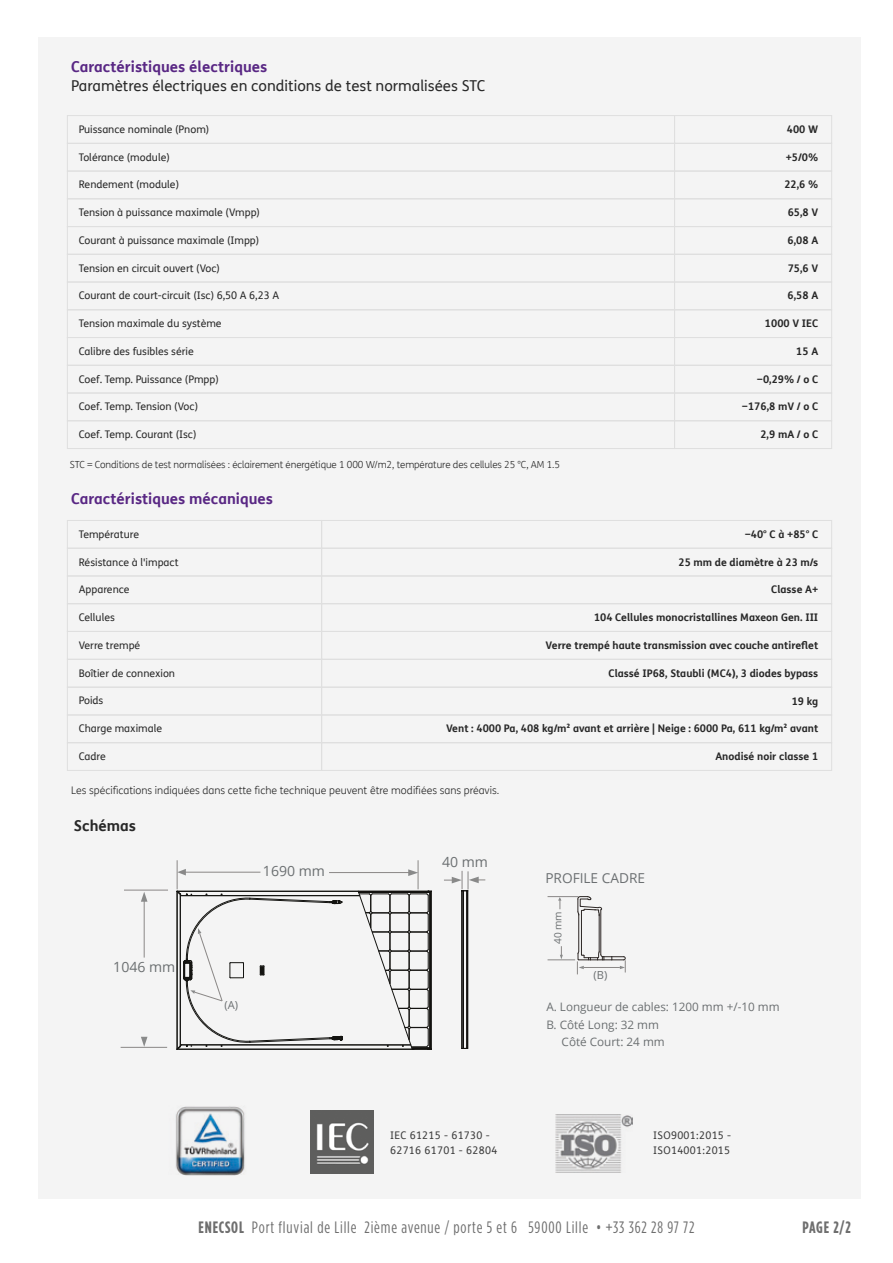
<style>
.page{position:relative;width:893px;height:1263px;background:#fff}
.page>*{position:absolute;margin:0;border:0;box-sizing:border-box;transform-origin:0 0}
.t1{font:condensed 16.5px "Gotham HTF";letter-spacing:.05em;color:#6e6e6e}
.t2{font:700 condensed 16.5px "Gotham HTF";color:#6e6e6e}
.t3{font:700 15px "FS Me Pro";color:#592784}
.t4{font:15px "FS Me Pro";color:#282828}
.t5{font:700 15px "FS Me Pro";color:#282828}
.t6{font:14.1px "Open Sans";color:#6b6f71}
.t7{font:13.65px "Open Sans";color:#6b6f71}
.t8{font:11.7px "Open Sans";color:#6b6f71}
.t9{font:11.1px "Open Sans";color:#6b6f71}
.t10{font:10.5px "FS Me Pro";color:#282828}
.t11{font:700 10.5px "FS Me Pro";color:#282828}
.t12{font:300 10.5px "FS Me Pro";color:#282828}
.t13{font:10.5px/15px "FS Me Pro";letter-spacing:.03em;color:#3d3d3d}
.t14{font:10.05px "Open Sans";color:#6b6f71}
.t15{font:300 9.75px "FS Me Pro";letter-spacing:-.01em;color:#282828}
.s1{font-weight:700}
</style>
<div class="page">
<div style="left:38px;top:37px;width:822px;height:1162px;background:#f4f4f4"></div>
<div style="left:67px;top:115px;width:608px;height:29px;border:1px solid #dfdfdf"></div>
<div style="left:67px;top:143px;width:608px;height:28px;border:1px solid #dfdfdf"></div>
<div style="left:67px;top:171px;width:608px;height:28px;border:1px solid #dfdfdf"></div>
<div style="left:67px;top:198px;width:608px;height:29px;border:1px solid #dfdfdf"></div>
<div style="left:67px;top:226px;width:608px;height:29px;border:1px solid #dfdfdf"></div>
<div style="left:67px;top:254px;width:608px;height:28px;border:1px solid #dfdfdf"></div>
<div style="left:674px;top:115px;width:158px;height:29px;border:1px solid #dfdfdf"></div>
<div style="left:674px;top:143px;width:158px;height:28px;border:1px solid #dfdfdf"></div>
<div style="left:674px;top:171px;width:158px;height:28px;border:1px solid #dfdfdf"></div>
<div style="left:674px;top:198px;width:158px;height:29px;border:1px solid #dfdfdf"></div>
<div style="left:674px;top:226px;width:158px;height:29px;border:1px solid #dfdfdf"></div>
<div style="left:674px;top:254px;width:158px;height:28px;border:1px solid #dfdfdf"></div>
<div style="left:67px;top:282px;width:608px;height:28px;border:1px solid #dfdfdf"></div>
<div style="left:67px;top:309px;width:608px;height:29px;border:1px solid #dfdfdf"></div>
<div style="left:67px;top:337px;width:608px;height:29px;border:1px solid #dfdfdf"></div>
<div style="left:67px;top:365px;width:608px;height:28px;border:1px solid #dfdfdf"></div>
<div style="left:67px;top:393px;width:608px;height:28px;border:1px solid #dfdfdf"></div>
<div style="left:67px;top:420px;width:608px;height:29px;border:1px solid #dfdfdf"></div>
<div style="left:674px;top:282px;width:158px;height:28px;border:1px solid #dfdfdf"></div>
<div style="left:674px;top:309px;width:158px;height:29px;border:1px solid #dfdfdf"></div>
<div style="left:674px;top:337px;width:158px;height:29px;border:1px solid #dfdfdf"></div>
<div style="left:674px;top:365px;width:158px;height:28px;border:1px solid #dfdfdf"></div>
<div style="left:674px;top:393px;width:158px;height:28px;border:1px solid #dfdfdf"></div>
<div style="left:674px;top:420px;width:158px;height:29px;border:1px solid #dfdfdf"></div>
<div style="left:67px;top:520px;width:255px;height:28px;border:1px solid #dfdfdf"></div>
<div style="left:321px;top:520px;width:511px;height:29px;border:1px solid #dfdfdf"></div>
<div style="left:67px;top:548px;width:255px;height:28px;border:1px solid #dfdfdf"></div>
<div style="left:321px;top:548px;width:511px;height:28px;border:1px solid #dfdfdf"></div>
<div style="left:67px;top:576px;width:255px;height:28px;border:1px solid #dfdfdf"></div>
<div style="left:321px;top:575px;width:511px;height:29px;border:1px solid #dfdfdf"></div>
<div style="left:67px;top:603px;width:255px;height:29px;border:1px solid #dfdfdf"></div>
<div style="left:321px;top:603px;width:511px;height:29px;border:1px solid #dfdfdf"></div>
<div style="left:67px;top:631px;width:255px;height:28px;border:1px solid #dfdfdf"></div>
<div style="left:321px;top:631px;width:511px;height:29px;border:1px solid #dfdfdf"></div>
<div style="left:67px;top:659px;width:255px;height:28px;border:1px solid #dfdfdf"></div>
<div style="left:321px;top:659px;width:511px;height:29px;border:1px solid #dfdfdf"></div>
<div style="left:67px;top:687px;width:255px;height:28px;border:1px solid #dfdfdf"></div>
<div style="left:321px;top:687px;width:511px;height:28px;border:1px solid #dfdfdf"></div>
<div style="left:67px;top:715px;width:255px;height:28px;border:1px solid #dfdfdf"></div>
<div style="left:321px;top:714px;width:511px;height:29px;border:1px solid #dfdfdf"></div>
<div style="left:67px;top:742px;width:255px;height:29px;border:1px solid #dfdfdf"></div>
<div style="left:321px;top:742px;width:511px;height:29px;border:1px solid #dfdfdf"></div>
<hr style="left:329px;top:872px;width:82px;height:1px;background:#8a8786">
<hr style="left:144px;top:901px;width:1px;height:56px;background:#8a8786">
<svg style="left:141px;top:892px;width:6px;height:10px"></svg>
<svg style="left:141px;top:1037px;width:6px;height:10px"></svg>
<hr style="left:121px;top:1047px;width:46px;height:1px;background:#8a8786">
<hr style="left:124px;top:890px;width:44px;height:1px;background:#8a8786">
<svg style="left:548px;top:896px;width:78px;height:78px"></svg>
<hr style="left:182px;top:1044px;width:229px;height:1px;background:#141411">
<hr style="left:181px;top:895px;width:179px;height:1px;background:#141411">
<hr style="left:177px;top:891px;width:181px;height:1px;background:#141411">
<hr style="left:181px;top:1045px;width:230px;height:1px;background:#141411">
<hr style="left:177px;top:1049px;width:237px;height:1px;background:#141411">
<svg style="left:358px;top:860px;width:74px;height:190px"></svg>
<svg style="left:177px;top:860px;width:166px;height:190px"></svg>
<svg style="left:444px;top:871px;width:41px;height:178px"></svg>
<img style="left:310px;top:1110px;width:63px;height:63px">
<img style="left:175px;top:1106px;width:70px;height:69px">
<img style="left:556px;top:1114px;width:77px;height:58px">
<h2 class="t3" style="left:71px;top:55px;width:198px">Caractéristiques électriques</h2>
<h2 class="t4" style="left:71px;top:76px;width:416px">Paramètres électriques en conditions de test normalisées STC</h2>
<p class="t10" style="left:79px;top:122px;width:132px">Puissance nominale (Pnom)</p>
<p class="t10" style="left:79px;top:150px;width:93px">Tolérance (module)</p>
<p class="t10" style="left:79px;top:177px;width:102px">Rendement (module)</p>
<p class="t10" style="left:79px;top:205px;width:183px">Tension à puissance maximale (Vmpp)</p>
<p class="t10" style="left:79px;top:233px;width:182px">Courant à puissance maximale (Impp)</p>
<p class="t10" style="left:79px;top:261px;width:143px">Tension en circuit ouvert (Voc)</p>
<p class="t10" style="left:79px;top:288px;width:202px">Courant de court-circuit (Isc) 6,50 A 6,23 A</p>
<p class="t10" style="left:79px;top:316px;width:144px">Tension maximale du système</p>
<p class="t10" style="left:79px;top:344px;width:117px">Calibre des fusibles série</p>
<p class="t10" style="left:79px;top:372px;width:142px">Coef. Temp. Puissance (Pmpp)</p>
<p class="t10" style="left:79px;top:399px;width:121px">Coef. Temp. Tension (Voc)</p>
<p class="t10" style="left:79px;top:427px;width:119px">Coef. Temp. Courant (Isc)</p>
<p class="t15" style="left:70px;top:458px;width:492px">STC = Conditions de test normalisées : éclairement énergétique 1 000 W/m2, température des cellules 25 °C, AM 1.5</p>
<p class="t11" style="left:787px;top:121px;width:33px">400 W</p>
<p class="t11" style="left:786px;top:149px;width:34px">+5/0%</p>
<p class="t11" style="left:784px;top:177px;width:35px">22,6 %</p>
<p class="t11" style="left:788px;top:204px;width:32px">65,8 V</p>
<p class="t11" style="left:788px;top:232px;width:32px">6,08 A</p>
<p class="t11" style="left:788px;top:260px;width:32px">75,6 V</p>
<p class="t11" style="left:788px;top:288px;width:32px">6,58 A</p>
<p class="t11" style="left:765px;top:315px;width:55px">1000 V IEC</p>
<p class="t11" style="left:796px;top:343px;width:23px">15 A</p>
<p class="t11" style="left:757px;top:371px;width:63px">−0,29% / o C</p>
<p class="t11" style="left:742px;top:399px;width:78px">−176,8 mV / o C</p>
<p class="t11" style="left:760px;top:426px;width:59px">2,9 mA / o C</p>
<h2 class="t3" style="left:71px;top:487px;width:203px">Caractéristiques mécaniques</h2>
<p class="t10" style="left:79px;top:527px;width:62px">Température</p>
<p class="t10" style="left:79px;top:555px;width:102px">Résistance à l'impact</p>
<p class="t10" style="left:79px;top:582px;width:52px">Apparence</p>
<p class="t10" style="left:79px;top:610px;width:38px">Cellules</p>
<p class="t10" style="left:79px;top:638px;width:63px">Verre trempé</p>
<p class="t10" style="left:79px;top:666px;width:98px">Boîtier de connexion</p>
<p class="t10" style="left:79px;top:693px;width:26px">Poids</p>
<p class="t10" style="left:79px;top:721px;width:85px">Charge maximale</p>
<p class="t10" style="left:79px;top:749px;width:29px">Cadre</p>
<p class="t11" style="left:745px;top:526px;width:75px">−40° C à +85° C</p>
<p class="t11" style="left:678px;top:554px;width:141px">25 mm de diamètre à 23 m/s</p>
<p class="t11" style="left:771px;top:582px;width:49px">Classe A+</p>
<p class="t11" style="left:594px;top:609px;width:226px">104 Cellules monocristallines Maxeon Gen. III</p>
<p class="t11" style="left:546px;top:637px;width:274px">Verre trempé haute transmission avec couche antireflet</p>
<p class="t11" style="left:608px;top:665px;width:211px">Classé IP68, Staubli (MC4), 3 diodes bypass</p>
<p class="t11" style="left:792px;top:693px;width:28px">19 kg</p>
<p class="t11" style="left:446px;top:720px;width:374px">Vent : 4000 Pa, 408 kg/m² avant et arrière | Neige : 6000 Pa, 611 kg/m² avant</p>
<p class="t11" style="left:715px;top:748px;width:104px">Anodisé noir classe 1</p>
<p class="t12" style="left:71px;top:783px;width:429px">Les spécifications indiquées dans cette fiche technique peuvent être modifiées sans préavis.</p>
<h2 class="t5" style="left:74px;top:814px;width:64px">Schémas</h2>
<h3 class="t6" style="left:113px;top:957px;width:64px">1046 mm</h3>
<h3 class="t6" style="left:263px;top:862px;width:64px">1690 mm</h3>
<p class="t9" style="left:224px;top:997px;width:15px">(A)</p>
<h3 class="t6" style="left:442px;top:852px;width:47px">40 mm</h3>
<h3 class="t7" style="left:545px;top:869px;width:101px">PROFILE CADRE</h3>
<p class="t14" style="left:551px;top:944px;width:34px;rotate:-90deg">40 mm</p>
<p class="t9" style="left:594px;top:968px;width:15px">(B)</p>
<p class="t8" style="left:546px;top:999px;width:235px">A. Longueur de cables: 1200 mm +/-10 mm</p>
<p class="t8" style="left:546px;top:1016px;width:114px">B. Côté Long: 32 mm</p>
<p class="t8" style="left:562px;top:1034px;width:105px">Côté Court: 24 mm</p>
<p class="t13" style="left:390px;top:1128px;width:109px">IEC 61215 - 61730 -<br>62716 61701 - 62804</p>
<p class="t13" style="left:653px;top:1128px;width:79px">ISO9001:2015 -<br>ISO14001:2015</p>
<h1 class="t1" style="left:199px;top:1218px;width:497px"><span class="s1">ENECSOL</span> Port fluvial de Lille 2ième avenue / porte 5 et 6 59000 Lille • +33 362 28 97 72</h1>
<h1 class="t2" style="left:802px;top:1218px;width:50px">PAGE 2/2</h1>
</div>
